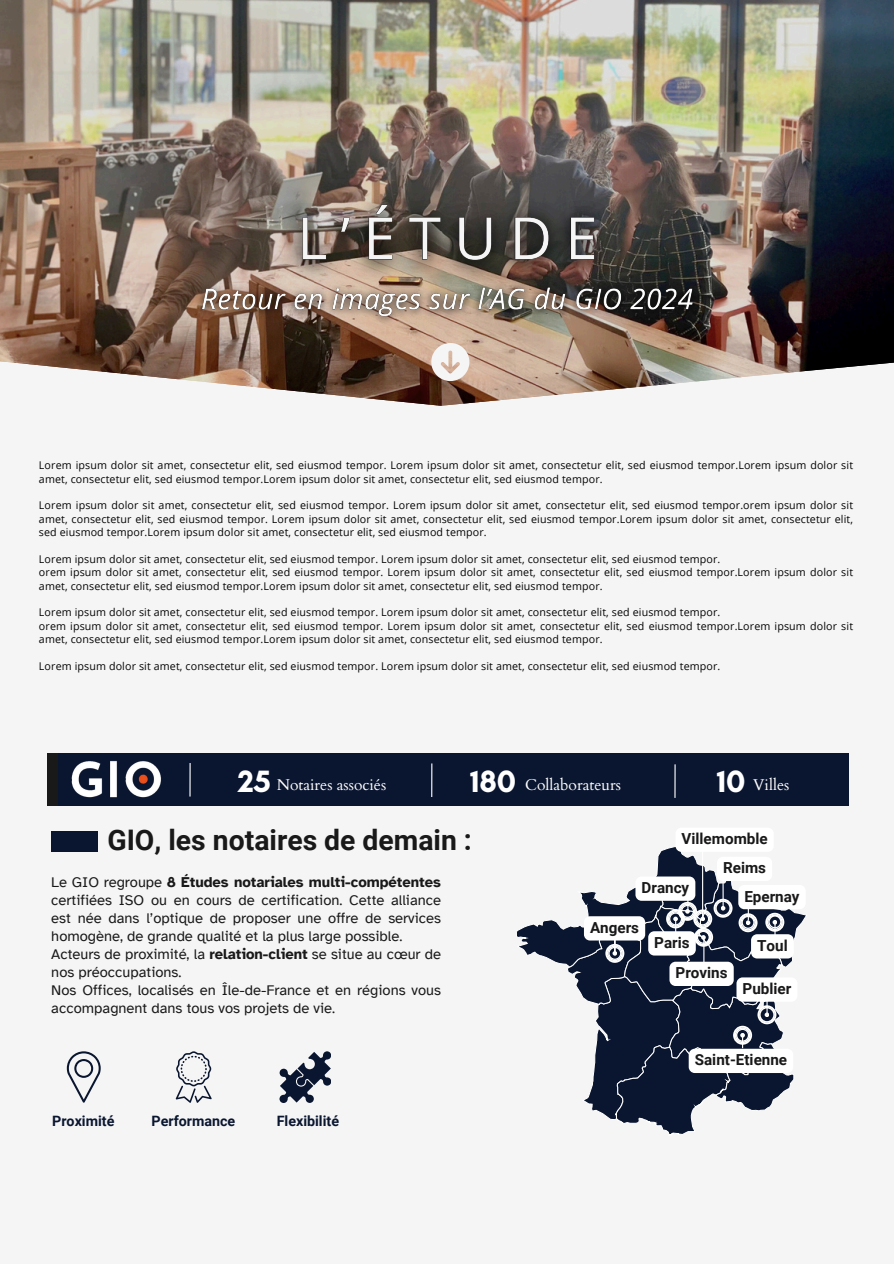
<style>
.page{position:relative;width:894px;height:1264px;background:#fff}
.page>*{position:absolute;margin:0;border:0;box-sizing:border-box;transform-origin:0 0}
.t1{font:700 31.35px "Glacial Indifference";color:#fff}
.t2{font:700 28.35px "Roboto";color:#191919}
.t3{font:15.6px "Cardo";color:#fff}
.t4{font:700 15.15px "Roboto";color:#191919}
.t5{font:14.7px/18px "Atkinson Hyperlegible";color:#191919}
.t6{font:700 14.25px "Roboto";color:#0a1630}
.t7{font:10.65px/13.4px "Open Sans";letter-spacing:.01em;color:#050505}
.s1{font-weight:700}
</style>
<div class="page">
<img style="left:0;top:0;width:893px;height:355px">
<svg style="left:431px;top:343px;width:38px;height:12px"></svg>
<div style="left:0;top:355px;width:893px;height:749px;background:#f5f5f5"></div>
<svg style="left:398px;top:360px;width:495px;height:316px;fill:#f5f5f5"></svg>
<div style="left:47px;top:753px;width:800px;height:53px;background:#0a1630"></div>
<div style="left:47px;top:753px;width:10px;height:53px;background:#191919"></div>
<hr style="left:189px;top:763px;width:2px;height:33px;background:#fff">
<svg style="left:515px;top:827px;width:320px;height:308px"></svg>
<div style="left:798px;top:1108px;width:49px;height:58px;background:#f5f5f5"></div>
<svg style="left:67px;top:1051px;width:34px;height:51px"></svg>
<svg style="left:279px;top:1051px;width:52px;height:51px"></svg>
<svg style="left:176px;top:1051px;width:35px;height:51px"></svg>
<div style="left:51px;top:831px;width:47px;height:21px;background:#0a1630"></div>
<hr style="left:431px;top:763px;width:1px;height:34px;background:#fff">
<hr style="left:674px;top:764px;width:1px;height:34px;background:#fff">
<img style="left:189px;top:275px;width:517px;height:55px">
<img style="left:278px;top:180px;width:341px;height:95px">
<img style="left:46px;top:747px;width:141px;height:50px">
<img style="left:190px;top:275px;width:516px;height:54px">
<h4 class="t7" style="left:39px;top:458px;width:815px">Lorem ipsum dolor sit amet, consectetur elit, sed eiusmod tempor. Lorem ipsum dolor sit amet, consectetur elit, sed eiusmod tempor.Lorem ipsum dolor sit amet, consectetur elit, sed eiusmod tempor.Lorem ipsum dolor sit amet, consectetur elit, sed eiusmod tempor.</h4>
<h4 class="t7" style="left:39px;top:498px;width:815px;text-align:justify">Lorem ipsum dolor sit amet, consectetur elit, sed eiusmod tempor. Lorem ipsum dolor sit amet, consectetur elit, sed eiusmod tempor.orem ipsum dolor sit amet, consectetur elit, sed eiusmod tempor. Lorem ipsum dolor sit amet, consectetur elit, sed eiusmod tempor.Lorem ipsum dolor sit amet, consectetur elit, sed eiusmod tempor.Lorem ipsum dolor sit amet, consectetur elit, sed eiusmod tempor.</h4>
<h4 class="t7" style="left:39px;top:552px;width:682px">Lorem ipsum dolor sit amet, consectetur elit, sed eiusmod tempor. Lorem ipsum dolor sit amet, consectetur elit, sed eiusmod tempor.</h4>
<p class="t7" style="left:39px;top:565px;width:815px">orem ipsum dolor sit amet, consectetur elit, sed eiusmod tempor. Lorem ipsum dolor sit amet, consectetur elit, sed eiusmod tempor.Lorem ipsum dolor sit amet, consectetur elit, sed eiusmod tempor.Lorem ipsum dolor sit amet, consectetur elit, sed eiusmod tempor.</p>
<h4 class="t7" style="left:39px;top:605px;width:682px">Lorem ipsum dolor sit amet, consectetur elit, sed eiusmod tempor. Lorem ipsum dolor sit amet, consectetur elit, sed eiusmod tempor.</h4>
<p class="t7" style="left:39px;top:619px;width:815px">orem ipsum dolor sit amet, consectetur elit, sed eiusmod tempor. Lorem ipsum dolor sit amet, consectetur elit, sed eiusmod tempor.Lorem ipsum dolor sit amet, consectetur elit, sed eiusmod tempor.Lorem ipsum dolor sit amet, consectetur elit, sed eiusmod tempor.</p>
<p class="t7" style="left:39px;top:659px;width:682px">Lorem ipsum dolor sit amet, consectetur elit, sed eiusmod tempor. Lorem ipsum dolor sit amet, consectetur elit, sed eiusmod tempor.</p>
<h5 class="t1" style="left:238px;top:762px;width:35px">25</h5>
<h2 class="t3" style="left:277px;top:774px;width:111px">Notaires associés</h2>
<h5 class="t1" style="left:470px;top:762px;width:48px">180</h5>
<p class="t3" style="left:525px;top:774px;width:97px">Collaborateurs</p>
<p class="t1" style="left:716px;top:762px;width:30px">10</p>
<p class="t3" style="left:753px;top:774px;width:38px">Villes</p>
<h5 class="t2" style="left:107px;top:824px;width:366px">GIO, les notaires de demain :</h5>
<p class="t4" style="left:681px;top:830px;width:88px">Villemomble</p>
<h4 class="t5" style="left:51px;top:873px;width:391px">Le GIO regroupe <span class="s1">8 Études notariales multi-compétentes </span>certifiées ISO ou en cours de certification. Cette alliance est née dans l’optique de proposer une offre de services homogène, de grande qualité et la plus large possible.<br>Acteurs de proximité, la <span class="s1">relation-client</span> se situe au cœur de nos préoccupations.<br>Nos Offices, localisés en Île-de-France et en régions vous accompagnent dans tous vos projets de vie.</h4>
<h2 class="t6" style="left:52px;top:1112px;width:64px">Proximité</h2>
<h5 class="t6" style="left:151px;top:1112px;width:85px">Performance</h5>
<p class="t6" style="left:277px;top:1112px;width:64px">Flexibilité</p>
<p class="t4" style="left:641px;top:879px;width:49px">Drancy</p>
<p class="t4" style="left:590px;top:918px;width:51px">Angers</p>
<p class="t4" style="left:654px;top:933px;width:37px">Paris</p>
<p class="t4" style="left:722px;top:859px;width:44px">Reims</p>
<p class="t4" style="left:744px;top:887px;width:57px">Epernay</p>
<p class="t4" style="left:757px;top:936px;width:32px">Toul</p>
<p class="t4" style="left:675px;top:964px;width:54px">Provins</p>
<p class="t4" style="left:742px;top:980px;width:50px">Publier</p>
<p class="t4" style="left:694px;top:1051px;width:94px">Saint-Etienne</p>
</div>
